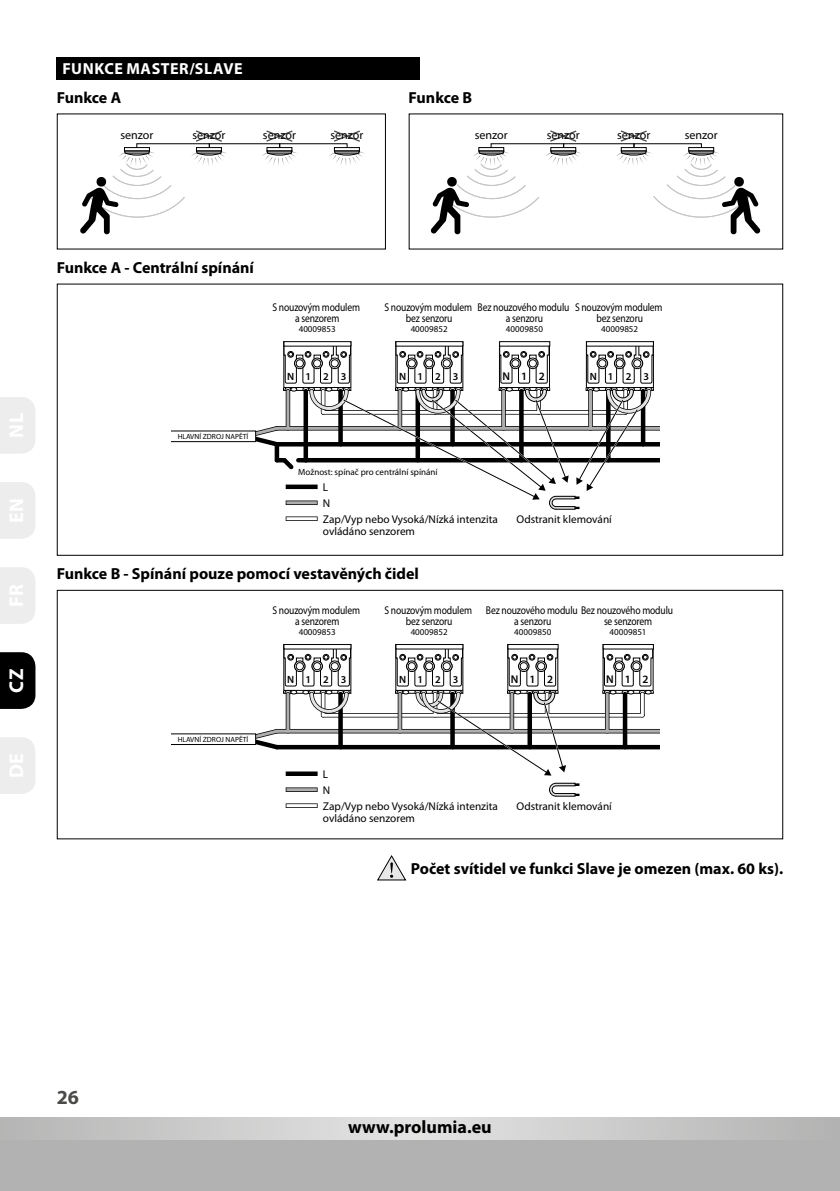
<style>
.page{position:relative;width:840px;height:1191px;background:#fff}
.page>*{position:absolute;margin:0;border:0;box-sizing:border-box;transform-origin:0 0}
.t1{font:700 20px "Myriad Pro";color:#4a4a49}
.t2{font:700 20px "Myriad Pro";color:#fff}
.t3{font:700 18px "Myriad Pro";color:#000}
.t4{font:700 16px "Myriad Pro";color:#000}
.t5{font:700 16px "Myriad Pro";letter-spacing:.035em;color:#fff}
.t6{font:12px "Myriad Pro";color:#000}
.t7{font:11.2px/10.4px "Myriad Pro";letter-spacing:-.015em;color:#000;text-align:center;scale:.85 1}
.t8{font:11.2px "Myriad Pro";letter-spacing:-.015em;color:#000}
.t9{font:600 11.2px "Myriad Pro";letter-spacing:.995em;color:#000}
.t10{font:600 10.4px "Myriad Pro";letter-spacing:1.145em;color:#000}
.t11{font:9px "Myriad Pro";color:#000}
.t12{font:7.6px "Myriad Pro";color:#000}
</style>
<div class="page">
<div style="left:0;top:1140px;width:839px;height:51px;background:#b3b2b2"></div>
<svg style="left:0;top:1117px;width:839px;height:23px;background:#cbcbcb"></svg>
<svg style="left:196px;top:130px;width:26px;height:12px"></svg>
<svg style="left:266px;top:130px;width:27px;height:12px"></svg>
<svg style="left:333px;top:130px;width:27px;height:12px"></svg>
<div style="left:124px;top:147px;width:26px;height:4px;border:1px solid #000"></div>
<div style="left:124px;top:150px;width:26px;height:3px;border:1px solid #000"></div>
<div style="left:196px;top:147px;width:26px;height:4px;border:1px solid #000"></div>
<div style="left:196px;top:150px;width:26px;height:3px;border:1px solid #000"></div>
<div style="left:266px;top:147px;width:26px;height:4px;border:1px solid #000"></div>
<div style="left:266px;top:150px;width:26px;height:3px;border:1px solid #000"></div>
<svg style="left:262px;top:151px;width:35px;height:14px"></svg>
<div style="left:334px;top:147px;width:25px;height:4px;border:1px solid #000"></div>
<div style="left:334px;top:150px;width:25px;height:3px;border:1px solid #000"></div>
<svg style="left:329px;top:151px;width:36px;height:14px"></svg>
<svg style="left:80px;top:151px;width:147px;height:83px"></svg>
<svg style="left:550px;top:130px;width:27px;height:12px"></svg>
<svg style="left:620px;top:130px;width:27px;height:12px"></svg>
<div style="left:478px;top:147px;width:26px;height:4px;border:1px solid #000"></div>
<div style="left:478px;top:150px;width:26px;height:3px;border:1px solid #000"></div>
<div style="left:550px;top:147px;width:26px;height:4px;border:1px solid #000"></div>
<div style="left:550px;top:150px;width:26px;height:3px;border:1px solid #000"></div>
<div style="left:620px;top:147px;width:26px;height:4px;border:1px solid #000"></div>
<div style="left:620px;top:150px;width:26px;height:3px;border:1px solid #000"></div>
<div style="left:688px;top:147px;width:25px;height:4px;border:1px solid #000"></div>
<div style="left:688px;top:150px;width:25px;height:3px;border:1px solid #000"></div>
<svg style="left:430px;top:151px;width:151px;height:83px"></svg>
<svg style="left:616px;top:151px;width:143px;height:83px"></svg>
<div style="left:57px;top:283px;width:725px;height:273px;border:1px solid #000"></div>
<div style="left:57px;top:590px;width:725px;height:249px;border:1px solid #000"></div>
<hr style="left:305px;top:458px;width:354px;height:4px;background:#000">
<hr style="left:277px;top:426px;width:382px;height:4px;background:#2d2d2d">
<hr style="left:277px;top:427px;width:382px;height:3px;background:#aeaeae">
<hr style="left:277px;top:442px;width:382px;height:4px;background:#000">
<div style="left:167px;top:430px;width:89px;height:12px;border:1px solid #000"></div>
<div style="left:165px;top:420px;width:5px;height:32px;background:#fff"></div>
<svg style="left:239px;top:341px;width:414px;height:169px"></svg>
<svg style="left:285px;top:484px;width:32px;height:5px"></svg>
<svg style="left:285px;top:500px;width:32px;height:5px"></svg>
<svg style="left:285px;top:516px;width:32px;height:5px"></svg>
<hr style="left:286px;top:485px;width:31px;height:3px;background:#000">
<hr style="left:286px;top:501px;width:31px;height:3px;background:#aeaeae">
<hr style="left:286px;top:517px;width:31px;height:3px;background:#fff">
<svg style="left:602px;top:649px;width:51px;height:45px"></svg>
<div style="left:602px;top:644px;width:51px;height:5px;border:1px solid #000"></div>
<hr style="left:323px;top:713px;width:319px;height:4px;background:#3e3e3e">
<svg style="left:643px;top:694px;width:1px;height:21px"></svg>
<hr style="left:323px;top:714px;width:319px;height:3px;background:#fff">
<hr style="left:640px;top:694px;width:3px;height:21px;background:#fff">
<svg style="left:285px;top:716px;width:5px;height:13px"></svg>
<hr style="left:277px;top:729px;width:382px;height:4px;background:#7e7e7e">
<svg style="left:604px;top:694px;width:5px;height:35px"></svg>
<hr style="left:286px;top:694px;width:3px;height:37px;background:#aeaeae">
<hr style="left:277px;top:729px;width:382px;height:3px;background:#aeaeae">
<hr style="left:605px;top:694px;width:3px;height:37px;background:#aeaeae">
<svg style="left:338px;top:716px;width:1px;height:29px"></svg>
<svg style="left:622px;top:694px;width:5px;height:51px"></svg>
<hr style="left:277px;top:745px;width:382px;height:4px;background:#000">
<hr style="left:339px;top:694px;width:3px;height:53px;background:#000">
<hr style="left:623px;top:694px;width:3px;height:53px;background:#000">
<svg style="left:256px;top:729px;width:26px;height:21px"></svg>
<div style="left:167px;top:733px;width:89px;height:12px;border:1px solid #000"></div>
<div style="left:165px;top:723px;width:5px;height:32px;background:#fff"></div>
<svg style="left:283px;top:644px;width:68px;height:72px"></svg>
<div style="left:555px;top:783px;width:24px;height:2px;border:1px solid #000"></div>
<div style="left:555px;top:794px;width:24px;height:2px;border:1px solid #000"></div>
<svg style="left:395px;top:644px;width:183px;height:153px"></svg>
<svg style="left:285px;top:771px;width:32px;height:5px"></svg>
<svg style="left:285px;top:787px;width:32px;height:5px"></svg>
<svg style="left:285px;top:803px;width:32px;height:5px"></svg>
<hr style="left:286px;top:772px;width:31px;height:3px;background:#000">
<hr style="left:286px;top:788px;width:31px;height:3px;background:#aeaeae">
<hr style="left:286px;top:804px;width:31px;height:3px;background:#fff">
<div style="left:57px;top:57px;width:363px;height:22px;background:#000"></div>
<svg style="left:377px;top:855px;width:29px;height:25px"></svg>
<div style="left:0;top:397px;width:35px;height:57px;background:#ededed"></div>
<div style="left:0;top:482px;width:35px;height:57px;background:#ededed"></div>
<div style="left:0;top:652px;width:35px;height:57px;background:#000"></div>
<div style="left:0;top:567px;width:35px;height:57px;background:#ededed"></div>
<div style="left:0;top:737px;width:35px;height:57px;background:#ededed"></div>
<h3 class="t5" style="left:63px;top:60px;width:181px">FUNKCE MASTER/SLAVE</h3>
<h3 class="t4" style="left:57px;top:88px;width:66px">Funkce A</h3>
<h3 class="t4" style="left:408px;top:88px;width:65px">Funkce B</h3>
<p class="t6" style="left:120px;top:127px;width:34px">senzor</p>
<p class="t6" style="left:192px;top:127px;width:34px">senzor</p>
<p class="t6" style="left:263px;top:127px;width:34px">senzor</p>
<p class="t6" style="left:330px;top:127px;width:34px">senzor</p>
<p class="t6" style="left:474px;top:127px;width:34px">senzor</p>
<p class="t6" style="left:546px;top:127px;width:34px">senzor</p>
<p class="t6" style="left:617px;top:127px;width:34px">senzor</p>
<p class="t6" style="left:684px;top:127px;width:34px">senzor</p>
<h1 class="t2" style="left:5px;top:692px;width:26px;rotate:-90deg">CZ</h1>
<h3 class="t4" style="left:57px;top:258px;width:199px">Funkce A - Centrální spínání</h3>
<p class="t7" style="left:272px;top:302px;width:104px">S nouzovým modulem a senzorem</p>
<p class="t11" style="left:298px;top:324px;width:38px">40009853</p>
<p class="t7" style="left:384px;top:302px;width:104px">S nouzovým modulem bez senzoru</p>
<p class="t11" style="left:410px;top:324px;width:38px">40009852</p>
<p class="t7" style="left:477px;top:302px;width:109px">Bez nouzového modulu a senzoru</p>
<p class="t11" style="left:505px;top:324px;width:38px">40009850</p>
<p class="t7" style="left:574px;top:302px;width:104px">S nouzovým modulem bez senzoru</p>
<p class="t11" style="left:601px;top:324px;width:38px">40009852</p>
<p class="t10" style="left:287px;top:370px;width:61px">N123</p>
<p class="t10" style="left:399px;top:370px;width:61px">N123</p>
<p class="t9" style="left:502px;top:370px;width:44px">N12</p>
<p class="t10" style="left:589px;top:370px;width:61px">N123</p>
<p class="t12" style="left:177px;top:432px;width:72px">HLAVNÍ ZDROJ NAPĚTÍ</p>
<p class="t11" style="left:298px;top:467px;width:141px">Možnost: spínač pro centrální spínání</p>
<p class="t8" style="left:323px;top:481px;width:7px">L</p>
<p class="t8" style="left:323px;top:497px;width:9px">N</p>
<p class="t8" style="left:323px;top:513px;width:176px">Zap/Vyp nebo Vysoká/Nízká intenzita</p>
<p class="t8" style="left:516px;top:513px;width:97px">Odstranit klemování</p>
<p class="t8" style="left:323px;top:525px;width:93px">ovládáno senzorem</p>
<h3 class="t4" style="left:57px;top:565px;width:363px">Funkce B - Spínání pouze pomocí vestavěných čidel</h3>
<p class="t7" style="left:272px;top:605px;width:104px">S nouzovým modulem a senzorem</p>
<p class="t11" style="left:298px;top:627px;width:38px">40009853</p>
<p class="t7" style="left:384px;top:605px;width:104px">S nouzovým modulem bez senzoru</p>
<p class="t11" style="left:410px;top:627px;width:38px">40009852</p>
<p class="t7" style="left:514px;top:605px;width:188px;text-align:left;text-indent:-28px">Bez nouzového modulu Bez nouzového modulu a senzoru</p>
<p class="t11" style="left:514px;top:627px;width:38px">40009850</p>
<p class="t7" style="left:603px;top:616px;width:58px">se senzorem</p>
<p class="t11" style="left:609px;top:627px;width:38px">40009851</p>
<p class="t12" style="left:177px;top:735px;width:72px">HLAVNÍ ZDROJ NAPĚTÍ</p>
<p class="t10" style="left:287px;top:673px;width:61px">N123</p>
<p class="t10" style="left:399px;top:673px;width:61px">N123</p>
<p class="t9" style="left:510px;top:672px;width:44px">N12</p>
<p class="t9" style="left:606px;top:672px;width:44px">N12</p>
<p class="t8" style="left:323px;top:768px;width:7px">L</p>
<p class="t8" style="left:323px;top:784px;width:9px">N</p>
<p class="t8" style="left:323px;top:799px;width:176px">Zap/Vyp nebo Vysoká/Nízká intenzita</p>
<p class="t8" style="left:516px;top:800px;width:97px">Odstranit klemování</p>
<p class="t8" style="left:323px;top:811px;width:93px">ovládáno senzorem</p>
<h3 class="t4" style="left:411px;top:859px;width:373px">Počet svítidel ve funkci Slave je omezen (max. 60 ks).</h3>
<h1 class="t1" style="left:57px;top:1086px;width:24px">26</h1>
<h2 class="t3" style="left:348px;top:1117px;width:145px">www.prolumia.eu</h2>
</div>
